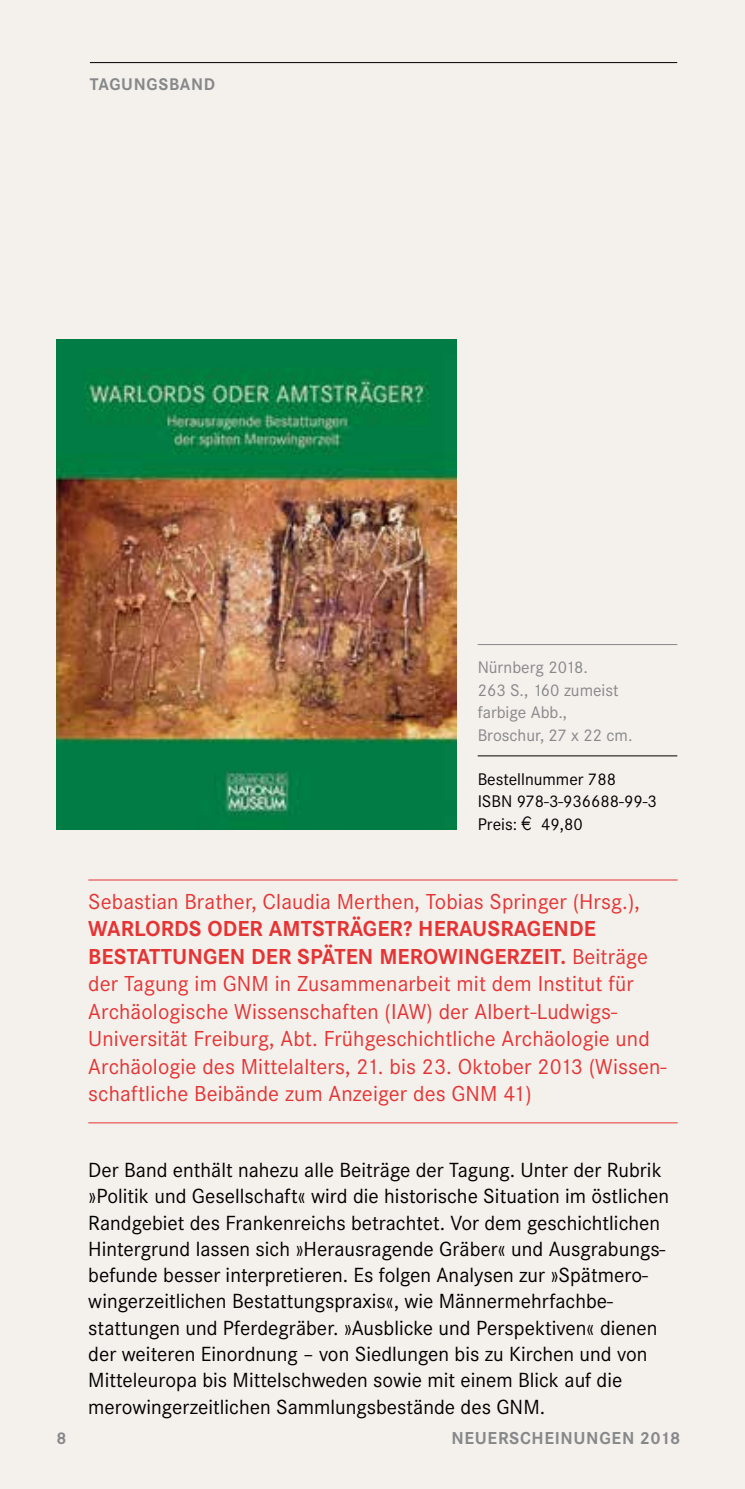
<style>
.page{position:relative;width:745px;height:1489px;background:#fff}
.page>*{position:absolute;margin:0;border:0;box-sizing:border-box;transform-origin:0 0}
.t1{font:22.5px/27.5px "Corporate S";letter-spacing:.005em;color:#e53434}
.t2{font:21.25px/26.2px "Corporate S";color:#000}
.t3{font:700 18px "Corporate S";letter-spacing:.035em;color:#87888a}
.t4{font:17.5px/22.5px "Corporate S";color:#87888a}
.t5{font:17.5px/22.5px "Corporate S";color:#000}
.t6{font:700 17.5px "Corporate S";letter-spacing:.035em;color:#87888a}
.s1{font-weight:700}
</style>
<div class="page">
<div style="left:0;top:0;width:744px;height:1488px;background:#f4f0ec"></div>
<hr style="left:477px;top:644px;width:200px;height:1px;background:#87888a">
<hr style="left:477px;top:755px;width:200px;height:1px;background:#000">
<img style="left:57px;top:339px;width:399px;height:490px">
<hr style="left:88px;top:879px;width:589px;height:1px;background:#e53434">
<hr style="left:88px;top:1122px;width:589px;height:1px;background:#e53434">
<hr style="left:90px;top:62px;width:586px;height:1px;background:#000">
<p class="t6" style="left:90px;top:74px;width:127px">TAGUNGSBAND</p>
<p class="t4" style="left:477px;top:656px;width:156px">Nürnberg 2018.<br>263 S., 160 zumeist farbige Abb.,<br>Broschur, 27 x 22 cm.</p>
<p class="t5" style="left:477px;top:767px;width:180px">Bestellnummer 788<br>ISBN 978-3-936688-99-3<br>Preis:</p>
<p class="t5" style="left:541px;top:812px;width:43px">49,80</p>
<p class="t6" style="left:56px;top:1427px;width:11px">8</p>
<p class="t1" style="left:88px;top:887px;width:552px">Sebastian Brather, Claudia Merthen, Tobias Springer (Hrsg.),</p>
<p class="t1" style="left:88px;top:915px;width:579px"><span class="s1">WARLORDS ODER AMTSTRÄGER? HERAUSRAGENDE BESTATTUNGEN DER SPÄTEN MEROWINGERZEIT.</span> Beiträge der Tagung im GNM in Zusammenarbeit mit dem Institut für Archäologische Wissenschaften (IAW) der Albert-Ludwigs-Universität Freiburg, Abt. Frühgeschichtliche Archäologie und Archäologie des Mittelalters, 21. bis 23. Oktober 2013 (Wissen&shy;schaftliche Beibände zum Anzeiger des GNM 41)</p>
<p class="t2" style="left:88px;top:1157px;width:582px">Der Band enthält nahezu alle Beiträge der Tagung. Unter der Rubrik »Politik und Gesellschaft« wird die historische Situation im östlichen Randgebiet des Frankenreichs betrachtet. Vor dem geschichtlichen Hintergrund lassen sich »Herausragende Gräber« und Ausgrabungs&shy;befunde besser interpretieren. Es folgen Analysen zur »Spätmero&shy;wingerzeitlichen Bestattungspraxis«, wie Männermehrfachbe&shy;stattungen und Pferdegräber. »Ausblicke und Perspektiven« dienen der weiteren Einordnung – von Siedlungen bis zu Kirchen und von Mitteleuropa bis Mittelschweden sowie mit einem Blick auf die merowingerzeitlichen Sammlungsbestände des GNM.</p>
<p class="t3" style="left:451px;top:1427px;width:230px">NEUERSCHEINUNGEN 2018</p>
</div>
